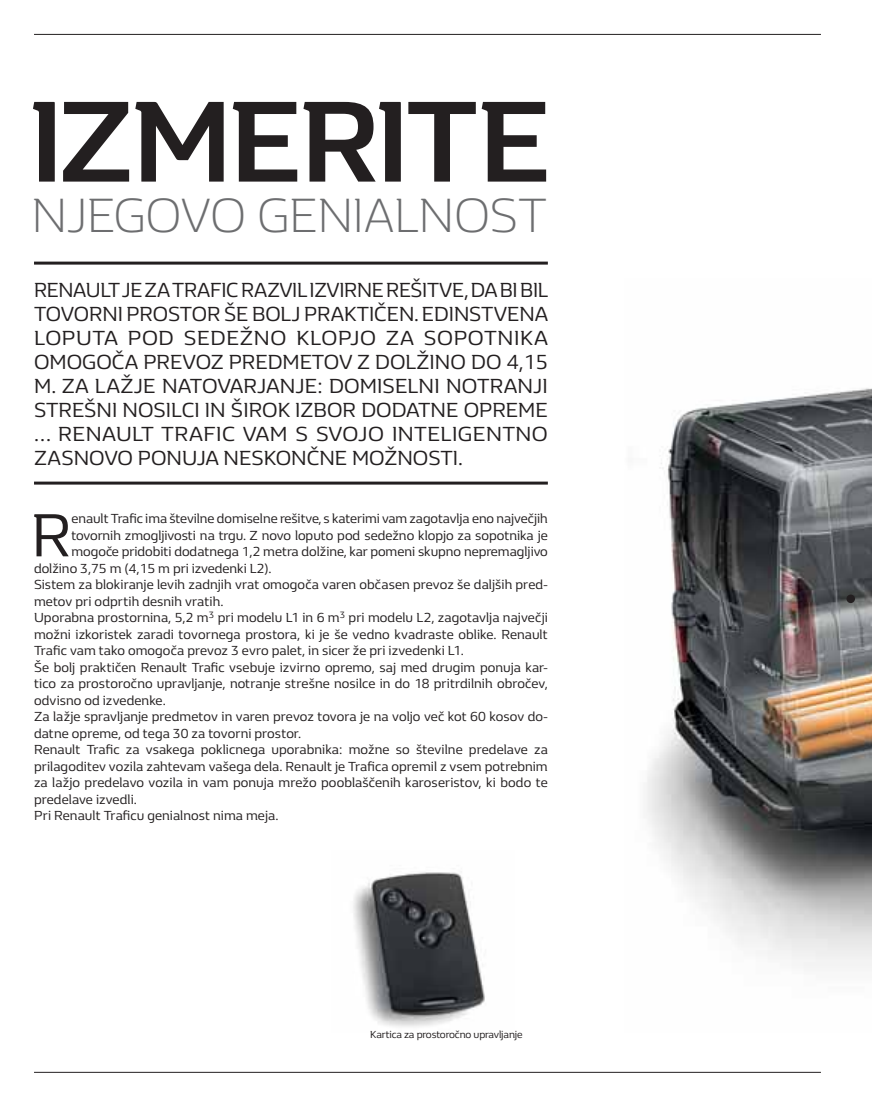
<style>
.page{position:relative;width:872px;height:1106px;background:#fff}
.page>*{position:absolute;margin:0;border:0;box-sizing:border-box;transform-origin:0 0}
.t1{font:700 118.5px "Renault Life";letter-spacing:-.025em;color:#231f20}
.t2{font:62.55px "Renault Life";color:#231f20}
.t3{font:300 49.5px "Renault Life";letter-spacing:-.015em;color:#6d6e70}
.t4{font:21px/24px "Renault Life";color:#231f20;text-align:justify}
.t5{font:13.5px "Renault Life";color:#231f20}
.t6{font:10.5px "Renault Life";letter-spacing:-.01em;color:#231f20}
</style>
<div class="page">
<hr style="left:34px;top:34px;width:787px;height:1px;background:#231f20">
<hr style="left:34px;top:1071px;width:787px;height:1px;background:#231f20">
<img style="left:646px;top:388px;width:226px;height:580px">
<div style="left:846px;top:594px;width:9px;height:9px;background:#231f20;border-radius:50%"></div>
<img style="left:353px;top:872px;width:132px;height:155px">
<hr style="left:34px;top:261px;width:514px;height:3px;background:#231f20">
<hr style="left:34px;top:481px;width:514px;height:3px;background:#231f20">
<h1 class="t1" style="left:29px;top:97px;width:523px">IZMERITE</h1>
<h3 class="t3" style="left:31px;top:197px;width:517px">NJEGOVO GENIALNOST</h3>
<p class="t4" style="left:34px;top:279px;width:516px">RENAULT JE ZA TRAFIC RAZVIL IZVIRNE REŠITVE, DA BI BIL TOVORNI PROSTOR ŠE BOLJ PRAKTIČEN. EDINSTVENA LOPUTA POD SEDEŽNO KLOPJO ZA SOPOTNIKA OMOGOČA PREVOZ PREDMETOV Z DOLŽINO DO 4,15<br>M. ZA LAŽJE NATOVARJANJE: DOMISELNI NOTRANJI STREŠNI NOSILCI IN ŠIROK IZBOR DODATNE OPREME ... RENAULT TRAFIC VAM S SVOJO INTELIGENTNO ZASNOVO PONUJA NESKONČNE MOŽNOSTI.</p>
<h2 class="t2" style="left:31px;top:512px;width:42px">R</h2>
<p class="t5" style="left:71px;top:513px;width:478px">enault Trafic ima številne domiselne rešitve, s katerimi vam zagotavlja eno največjih</p>
<p class="t5" style="left:71px;top:530px;width:478px">tovornih zmogljivosti na trgu. Z novo loputo pod sedežno klopjo za sopotnika je</p>
<p class="t5" style="left:71px;top:546px;width:478px">mogoče pridobiti dodatnega 1,2 metra dolžine, kar pomeni skupno nepremagljivo</p>
<p class="t5" style="left:34px;top:563px;width:239px">dolžino 3,75 m (4,15 m pri izvedenki L2).</p>
<p class="t5" style="left:34px;top:579px;width:515px">Sistem za blokiranje levih zadnjih vrat omogoča varen občasen prevoz še daljših pred-</p>
<p class="t5" style="left:34px;top:596px;width:191px">metov pri odprtih desnih vratih.</p>
<p class="t5" style="left:34px;top:612px;width:515px">Uporabna prostornina, 5,2 m<sup>3</sup> pri modelu L1 in 6 m<sup>3</sup> pri modelu L2, zagotavlja največji</p>
<p class="t5" style="left:34px;top:629px;width:515px">možni izkoristek zaradi tovornega prostora, ki je še vedno kvadraste oblike. Renault</p>
<p class="t5" style="left:34px;top:645px;width:431px">Trafic vam tako omogoča prevoz 3 evro palet, in sicer že pri izvedenki L1.</p>
<p class="t5" style="left:34px;top:662px;width:515px">Še bolj praktičen Renault Trafic vsebuje izvirno opremo, saj med drugim ponuja kar-</p>
<p class="t5" style="left:34px;top:678px;width:515px">tico za prostoročno upravljanje, notranje strešne nosilce in do 18 pritrdilnih obročev,</p>
<p class="t5" style="left:34px;top:695px;width:133px">odvisno od izvedenke.</p>
<p class="t5" style="left:34px;top:711px;width:515px">Za lažje spravljanje predmetov in varen prevoz tovora je na voljo več kot 60 kosov do-</p>
<p class="t5" style="left:34px;top:728px;width:269px">datne opreme, od tega 30 za tovorni prostor.</p>
<p class="t5" style="left:34px;top:744px;width:515px">Renault Trafic za vsakega poklicnega uporabnika: možne so številne predelave za</p>
<p class="t5" style="left:34px;top:761px;width:515px">prilagoditev vozila zahtevam vašega dela. Renault je Trafica opremil z vsem potrebnim</p>
<p class="t5" style="left:34px;top:777px;width:515px">za lažjo predelavo vozila in vam ponuja mrežo pooblaščenih karoseristov, ki bodo te</p>
<p class="t5" style="left:34px;top:794px;width:104px">predelave izvedli.</p>
<p class="t5" style="left:34px;top:810px;width:246px">Pri Renault Traficu genialnost nima meja.</p>
<p class="t6" style="left:370px;top:1030px;width:154px">Kartica za prostoročno upravljanje</p>
</div>
